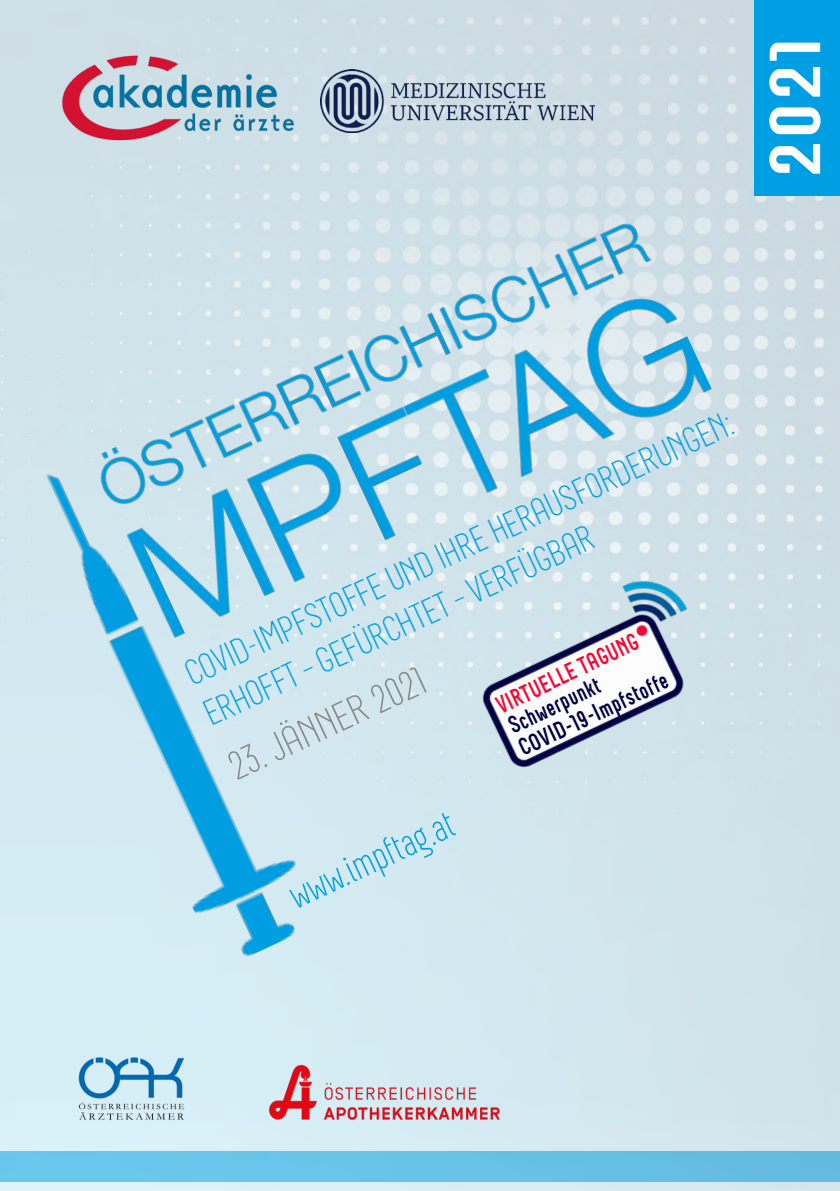
<style>
.page{position:relative;width:840px;height:1191px;background:#fff}
.page>*{position:absolute;margin:0;border:0;box-sizing:border-box;transform-origin:0 0}
.t1{font:700 72px "Neubau";color:#fff;scale:1.25 1}
.t2{font:300 40px "Neubau";color:#009fe3}
.t3{font:300 40px "Neubau";color:#878787}
.t4{font:300 36px/44.6px "Neubau";color:#009fe3;scale:.95 1}
.t5{font:700 24.6px/24.8px "Neubau";color:#004;scale:.93 1}
.t6{font:700 24.6px "Neubau";color:#f40936;scale:.9 1}
</style>
<div class="page">
<img style="left:0;top:0;width:839px;height:1191px">
<img style="left:86px;top:208px;width:634px;height:452px">
<img style="left:0;top:423px;width:330px;height:546px">
<img style="left:60px;top:54px;width:235px;height:87px">
<div style="left:754px;top:0;width:85px;height:196px;background:#009fe3"></div>
<img style="left:320px;top:69px;width:274px;height:64px">
<img style="left:248px;top:1052px;width:272px;height:91px">
<img style="left:68px;top:1051px;width:127px;height:74px">
<img style="left:455px;top:560px;width:286px;height:240px">
<h1 class="t1" style="left:753px;top:179px;width:116px;rotate:-90deg">2021</h1>
<p class="t4" style="left:178px;top:654px;width:632px;rotate:-25deg">COVID-IMPFSTOFFE UND IHRE HERAUSFORDERUNGEN:<br>ERHOFFT – GEFÜRCHTET – VERFÜGBAR</p>
<p class="t6" style="left:491px;top:694px;width:174px;rotate:-26deg">VIRTUELLE TAGUNG</p>
<p class="t3" style="left:221px;top:748px;width:214px;rotate:-25deg">23. JÄNNER 2021</p>
<p class="t2" style="left:281px;top:877px;width:180px;rotate:-25deg">www.impftag.at</p>
<p class="t5" style="left:503px;top:715px;width:177px;rotate:-26deg">Schwerpunkt<br>COVID-19-Impfstoffe</p>
</div>
